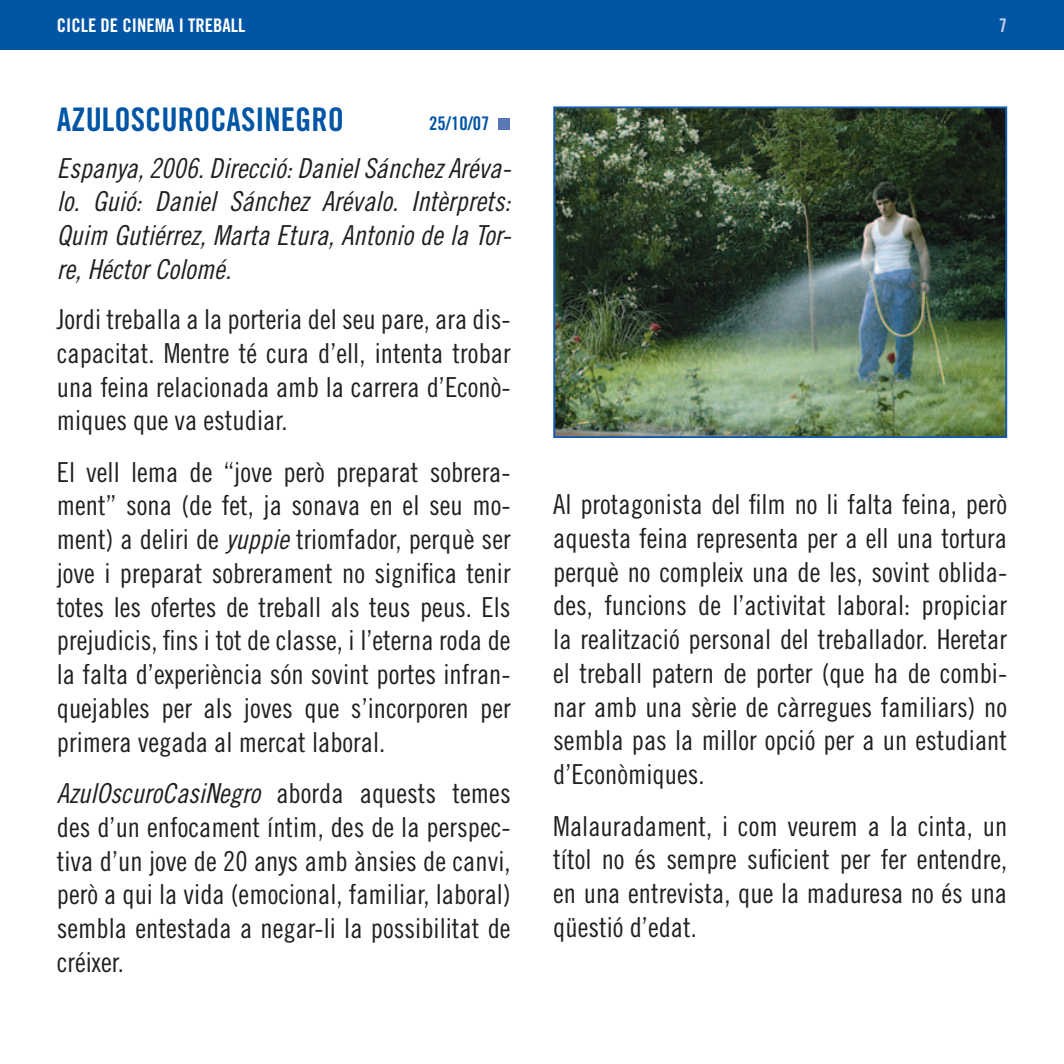
<style>
.page{position:relative;width:1064px;height:1064px;background:#fff}
.page>*{position:absolute;margin:0;border:0;box-sizing:border-box;transform-origin:0 0}
.t1{font:32.5px "Trade Gothic Bold Cond Twenty";color:#0155a5}
.t2{font:27.5px/33.8px "Trade Gothic Cond Eighteen";color:#231f20;text-align:justify}
.t3{font:27.5px/33.8px "Trade Gothic Cond Eighteen Obl";color:#231f20;text-align:justify}
.t4{font:18.75px "Trade Gothic Bold Cond Twenty";color:#fff}
.t5{font:18.75px "Trade Gothic Bold Cond Twenty";color:#0155a5}
.t6{font:18.75px "Trade Gothic Bold Cond Twenty";color:#c6cde7}
.s1{font-family:"Trade Gothic Cond Eighteen Obl"}
.s2{font-family:"Trade Gothic Cond Eighteen"}
</style>
<div class="page">
<div style="left:0;top:0;width:1063px;height:50px;background:#0155a5"></div>
<img style="left:556px;top:109px;width:447px;height:326px">
<div style="left:553px;top:106px;width:453px;height:332px;border:2px solid #135cab"></div>
<div style="left:498px;top:118px;width:11px;height:12px;background:#5777b9"></div>
<p class="t4" style="left:57px;top:14px;width:190px">CICLE DE CINEMA I TREBALL</p>
<p class="t6" style="left:998px;top:14px;width:10px">7</p>
<p class="t1" style="left:57px;top:100px;width:289px">AZULOSCUROCASINEGRO</p>
<p class="t5" style="left:429px;top:112px;width:62px">25/10/07</p>
<p class="t3" style="left:57px;top:150px;width:455px">Espanya, 2006. Direcció: Daniel Sánchez Aréva&shy;lo. Guió: Daniel Sánchez Arévalo. Intèrprets:<br>Quim Gutiérrez, Marta Etura, Antonio de la Tor&shy;re, Héctor Colomé.</p>
<p class="t2" style="left:57px;top:302px;width:455px">Jordi treballa a la porteria del seu pare, ara dis&shy;capacitat. Mentre té cura d’ell, intenta trobar una feina relacionada amb la carrera d’Econò&shy;miques que va estudiar.</p>
<p class="t2" style="left:57px;top:454px;width:455px">El vell lema de “jove però preparat sobrera&shy;ment” sona (de fet, ja sonava en el seu mo&shy;ment) a deliri de <span class="s1">yuppie</span> triomfador, perquè ser jove i preparat sobrerament no significa tenir totes les ofertes de treball als teus peus. Els prejudicis, fins i tot de classe, i l’eterna roda de la falta d’experiència són sovint portes infran&shy;quejables per als joves que s’incorporen per primera vegada al mercat laboral.</p>
<p class="t3" style="left:57px;top:775px;width:455px">AzulOscuroCasiNegro <span class="s2">aborda aquests temes</span></p>
<p class="t2" style="left:57px;top:809px;width:455px">des d’un enfocament íntim, des de la perspec&shy;tiva d’un jove de 20 anys amb ànsies de canvi, però a qui la vida (emocional, familiar, laboral) sembla entestada a negar-li la possibilitat de créixer.</p>
<p class="t2" style="left:553px;top:487px;width:455px">Al protagonista del film no li falta feina, però aquesta feina representa per a ell una tortura perquè no compleix una de les, sovint oblida&shy;des, funcions de l’activitat laboral: propiciar la realització personal del treballador. Heretar el treball patern de porter (que ha de combi&shy;nar amb una sèrie de càrregues familiars) no sembla pas la millor opció per a un estudiant d’Econòmiques.</p>
<p class="t2" style="left:553px;top:808px;width:455px">Malauradament, i com veurem a la cinta, un títol no és sempre suficient per fer entendre, en una entrevista, que la maduresa no és una qüestió d’edat.</p>
</div>
